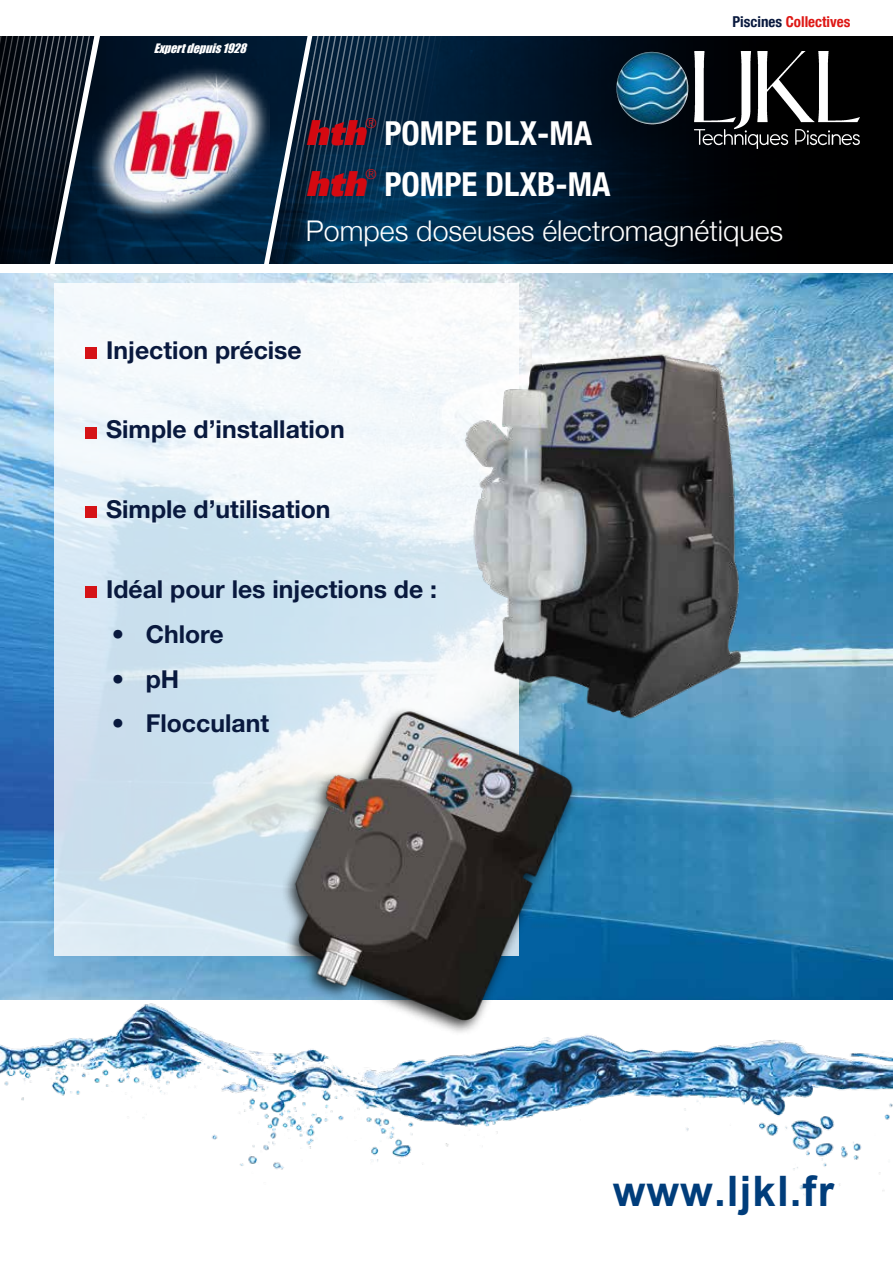
<style>
.page{position:relative;width:893px;height:1263px;background:#fff}
.page>*{position:absolute;margin:0;border:0;box-sizing:border-box;transform-origin:0 0}
.t1{font:700 42px "Arial";letter-spacing:.025em;color:#003d7b}
.t2{font:italic 900 34.5px "Univers";color:#d50911}
.t3{font:700 condensed 33px "Helvetica Neue";color:#fff}
.t4{font:300 28.5px "Helvetica Neue";color:#fff}
.t5{font:700 24.75px "Helvetica Neue LT Std";color:#09193e}
.t6{font:700 condensed 15px "Helvetica Neue";color:#de1815}
.t7{font:300 13.95px "Helvetica Neue";color:#d51317}
.t8{font:italic 12px "Impact";color:#fff}
.s1{color:#09193e}
</style>
<div class="page">
<img style="left:111px;top:36px;width:782px;height:228px">
<svg style="left:262px;top:36px;width:207px;height:228px;background:#0d314e"></svg>
<svg style="left:0;top:36px;width:111px;height:228px;background:#19232f"></svg>
<img style="left:92px;top:56px;width:178px;height:178px">
<img style="left:0;top:1003px;width:893px;height:192px">
<img style="left:0;top:273px;width:893px;height:727px">
<svg style="left:54px;top:283px;width:382px;height:672px"></svg>
<div style="left:85px;top:347px;width:12px;height:12px;background:#d51317"></div>
<div style="left:85px;top:427px;width:12px;height:11px;background:#d51317"></div>
<div style="left:85px;top:507px;width:12px;height:11px;background:#d51317"></div>
<div style="left:85px;top:586px;width:12px;height:12px;background:#d51317"></div>
<img style="left:269px;top:694px;width:324px;height:352px">
<img style="left:436px;top:251px;width:360px;height:542px">
<img style="left:617px;top:52px;width:242px;height:97px">
<p class="t8" style="left:154px;top:39px;width:99px">Expertdepuis1928</p>
<p class="t6" style="left:732px;top:13px;width:119px"><span class="s1">Piscines</span> Collectives</p>
<h2 class="t2" style="left:306px;top:110px;width:61px">hth</h2>
<p class="t7" style="left:365px;top:112px;width:13px">®</p>
<h3 class="t3" style="left:384px;top:114px;width:209px">POMPE DLX-MA</h3>
<h2 class="t2" style="left:306px;top:161px;width:61px">hth</h2>
<p class="t7" style="left:365px;top:163px;width:13px">®</p>
<h3 class="t3" style="left:384px;top:164px;width:228px">POMPE DLXB-MA</h3>
<p class="t4" style="left:306px;top:208px;width:479px">Pompes doseuses électromagnétiques</p>
<p class="t5" style="left:106px;top:334px;width:197px">Injection précise</p>
<p class="t5" style="left:106px;top:414px;width:240px">Simple d’installation</p>
<p class="t5" style="left:106px;top:494px;width:226px">Simple d’utilisation</p>
<p class="t5" style="left:106px;top:574px;width:332px">Idéal pour les injections de :</p>
<p class="t5" style="left:112px;top:619px;width:113px">• Chlore</p>
<p class="t5" style="left:112px;top:663px;width:69px">• pH</p>
<p class="t5" style="left:112px;top:708px;width:159px">• Flocculant</p>
<h1 class="t1" style="left:613px;top:1162px;width:223px">www.ljkl.fr</h1>
</div>
